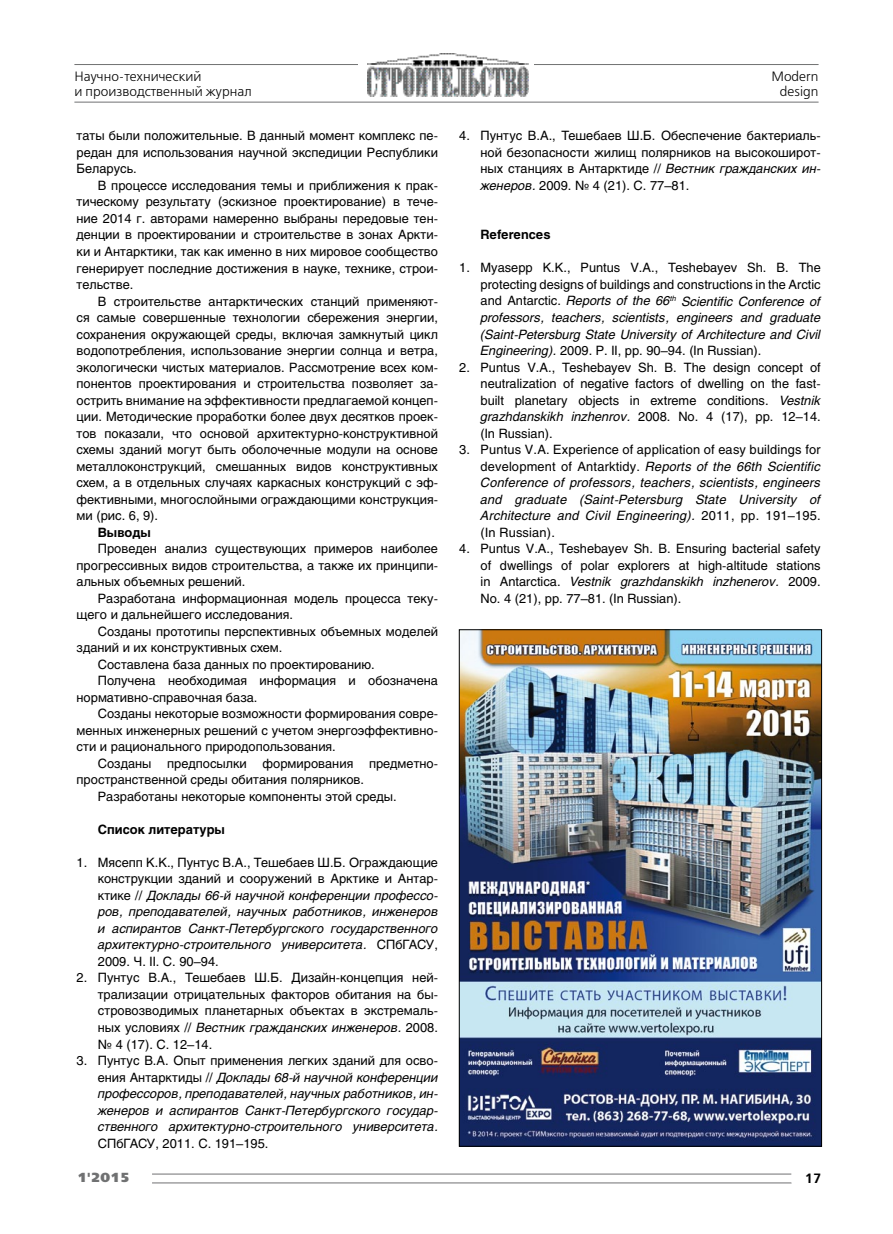
<style>
.page{position:relative;width:893px;height:1234px;background:#fff}
.page>*{position:absolute;margin:0;border:0;box-sizing:border-box;transform-origin:0 0}
.t1{font:13.5px/15px "Free Set C";color:#000;text-align:right}
.t2{font:700 13.5px "Free Set C";color:#000}
.t3{font:13.2px "Free Set Black C";color:#707172}
.t4{font:12.75px/16.5px "Helios";color:#000;text-align:justify}
.t5{font:italic 12.75px/16.5px "Helios";color:#000;text-align:justify}
.t6{font:700 12.75px "Helios";color:#000}
.s1{font-style:normal}
.s2{font-style:italic}
</style>
<div class="page">
<hr style="left:74px;top:102px;width:745px;height:1px;background:#707172">
<hr style="left:77px;top:1182px;width:744px;height:1px;background:#707172">
<hr style="left:77px;top:1173px;width:744px;height:1px;background:#707172">
<hr style="left:74px;top:64px;width:745px;height:1px;background:#707172">
<div style="left:359px;top:51px;width:175px;height:49px;background:#fff"></div>
<img style="left:367px;top:53px;width:161px;height:43px">
<div style="left:792px;top:1169px;width:29px;height:15px;background:#fff"></div>
<div style="left:76px;top:1166px;width:75px;height:19px;background:#fff"></div>
<img style="left:461px;top:631px;width:359px;height:513px">
<p class="t1" style="left:74px;top:69px;width:179px;text-align:left">Научно-технический<br>и производственный журнал</p>
<p class="t4" style="left:77px;top:127px;width:363px">таты были положительные. В данный момент комплекс пе&shy;редан для использования научной экспедиции Республики Беларусь.</p>
<p class="t4" style="left:77px;top:177px;width:363px;text-indent:21px">В процессе исследования темы и приближения к прак&shy;тическому результату (эскизное проектирование) в тече&shy;ние 2014 г. авторами намеренно выбраны передовые тен&shy;денции в проектировании и строительстве в зонах Аркти&shy;ки и Антарктики, так как именно в них мировое сообщество генерирует последние достижения в науке, технике, строи&shy;тельстве.</p>
<p class="t4" style="left:77px;top:292px;width:363px;text-indent:21px">В строительстве антарктических станций применяют&shy;ся самые совершенные технологии сбережения энергии, сохранения окружающей среды, включая замкнутый цикл водопотребления, использование энергии солнца и ветра, экологически чистых материалов. Рассмотрение всех ком&shy;понентов проектирования и строительства позволяет за&shy;острить внимание на эффективности предлагаемой концеп&shy;ции. Методические проработки более двух десятков проек&shy;тов показали, что основой архитектурно-конструктивной схемы зданий могут быть оболочечные модули на основе металлоконструкций, смешанных видов конструктивных схем, а в отдельных случаях каркасных конструкций с эф&shy;фективными, многослойными ограждающими конструкция&shy;ми (рис. 6, 9).</p>
<p class="t6" style="left:98px;top:524px;width:55px">Выводы</p>
<p class="t4" style="left:77px;top:540px;width:363px;text-indent:21px">Проведен анализ существующих примеров наиболее прогрессивных видов строительства, а также их принципи&shy;альных объемных решений.</p>
<p class="t4" style="left:77px;top:589px;width:363px;text-indent:21px">Разработана информационная модель процесса теку&shy;щего и дальнейшего исследования.</p>
<p class="t4" style="left:98px;top:622px;width:342px">Созданы прототипы перспективных объемных моделей</p>
<p class="t4" style="left:77px;top:639px;width:207px">зданий и их конструктивных схем.</p>
<p class="t4" style="left:98px;top:655px;width:278px">Составлена база данных по проектированию.</p>
<p class="t4" style="left:98px;top:672px;width:342px">Получена необходимая информация и обозначена</p>
<p class="t4" style="left:77px;top:688px;width:182px">нормативно-справочная база.</p>
<p class="t4" style="left:98px;top:705px;width:342px">Созданы некоторые возможности формирования совре-</p>
<p class="t4" style="left:77px;top:721px;width:363px">менных инженерных решений с учетом энергоэффективно-</p>
<p class="t4" style="left:77px;top:738px;width:261px">сти и рационального природопользования.</p>
<p class="t4" style="left:98px;top:754px;width:342px">Созданы предпосылки формирования предметно-</p>
<p class="t4" style="left:77px;top:771px;width:289px">пространственной среды обитания полярников.</p>
<p class="t4" style="left:98px;top:787px;width:300px">Разработаны некоторые компоненты этой среды.</p>
<p class="t6" style="left:98px;top:821px;width:129px">Список литературы</p>
<p class="t5" style="left:98px;top:853px;width:342px;text-indent:-21px"><span class="s1">1. Мясепп К.К., Пунтус В.А., Тешебаев Ш.Б. Ограждающие конструкции зданий и сооружений в Арктике и Антар&shy;ктике //</span> Доклады 66-й научной конференции профессо&shy;ров, преподавателей, научных работников, инженеров и аспирантов Санкт-Петербургского государственного архитектурно-строительного университета. <span class="s1">СПбГАСУ, 2009. Ч. II. С. 90–94.</span></p>
<p class="t4" style="left:98px;top:969px;width:342px;text-indent:-21px">2. Пунтус В.А., Тешебаев Ш.Б. Дизайн-концепция ней&shy;трализации отрицательных факторов обитания на бы&shy;стровозводимых планетарных объектах в экстремаль&shy;ных условиях // <span class="s2">Вестник гражданских инженеров.</span> 2008. № 4 (17). С. 12–14.</p>
<p class="t5" style="left:98px;top:1051px;width:342px;text-indent:-21px"><span class="s1">3. Пунтус В.А. Опыт применения легких зданий для осво&shy;ения Антарктиды //</span> Доклады 68-й научной конференции профессоров, преподавателей, научных работников, ин&shy;женеров и аспирантов Санкт-Петербургского государ&shy;ственного архитектурно-строительного университета.</p>
<p class="t4" style="left:98px;top:1134px;width:172px">СПбГАСУ, 2011. С. 191–195.</p>
<p class="t1" style="left:771px;top:69px;width:49px">Modern design</p>
<p class="t4" style="left:480px;top:127px;width:342px;text-indent:-21px">4. Пунтус В.А., Тешебаев Ш.Б. Обеспечение бактериаль&shy;ной безопасности жилищ полярников на высокоширот&shy;ных станциях в Антарктиде // <span class="s2">Вестник гражданских ин&shy;женеров.</span> 2009. № 4 (21). С. 77–81.</p>
<p class="t6" style="left:480px;top:227px;width:71px">References</p>
<p class="t5" style="left:480px;top:259px;width:342px;text-indent:-21px"><span class="s1">1. Myasepp K.K., Puntus V.A., Teshebayev Sh. B. The protecting designs of buildings and constructions in the Arctic and Antarctic.</span> Reports of the 66<sup>th</sup> Scientific Conference of professors, teachers, scientists, engineers and graduate (Saint-Petersburg State University of Architecture and Civil Engineering). <span class="s1">2009. Р. II, рр. 90–94. (In Russian).</span></p>
<p class="t4" style="left:481px;top:358px;width:342px;text-indent:-21px">2. Puntus V.A., Teshebayev Sh. B. The design concept of neutralization of negative factors of dwelling on the fast&shy;built planetary objects in extreme conditions. <span class="s2">Vestnik grazhdanskikh inzhenrov.</span> 2008. No. 4 (17), рр. 12–14. (In Russian).</p>
<p class="t5" style="left:480px;top:441px;width:342px;text-indent:-21px"><span class="s1">3. Puntus V.A. Experience of application of easy buildings for development of Antarktidy.</span> Reports of the 66th Scientific Conference of professors, teachers, scientists, engineers and graduate (Saint-Petersburg State University of Architecture and Civil Engineering). <span class="s1">2011, рр. 191–195. (In Russian).</span></p>
<p class="t4" style="left:480px;top:540px;width:342px;text-indent:-21px">4. Puntus V.A., Teshebayev Sh. B. Ensuring bacterial safety of dwellings of polar explorers at high-altitude stations in Antarctica. <span class="s2">Vestnik grazhdanskikh inzhenerov.</span> 2009.<br>No. 4 (21), рр. 77–81. (In Russian).</p>
<p class="t3" style="left:77px;top:1169px;width:54px">1'2015</p>
<p class="t2" style="left:805px;top:1169px;width:18px">17</p>
</div>
